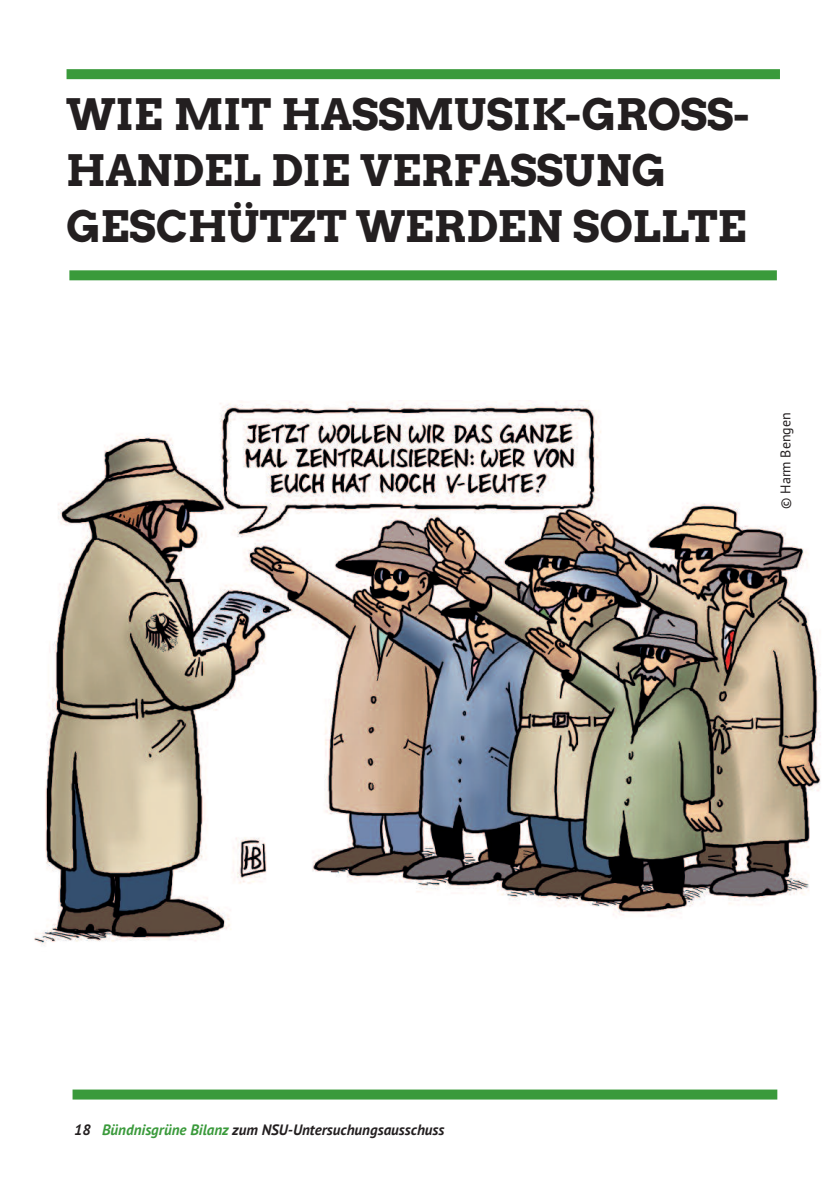
<style>
.page{position:relative;width:840px;height:1191px;background:#fff}
.page>*{position:absolute;margin:0;border:0;box-sizing:border-box;transform-origin:0 0}
.t1{font:42px/56px "Arvo Gr 00 F Cn";letter-spacing:-.005em;color:#231f20}
.t2{font:italic 700 15px "PT Sans";color:#231f20}
.t3{font:14px "PT Sans";color:#231f20}
.s1{color:#3a9a3b}
</style>
<div class="page">
<img style="left:34px;top:402px;width:787px;height:544px">
<div style="left:66px;top:69px;width:713px;height:10px;background:#3a9a3b"></div>
<div style="left:69px;top:270px;width:707px;height:10px;background:#3a9a3b"></div>
<div style="left:72px;top:1089px;width:704px;height:10px;background:#3a9a3b"></div>
<p class="t1" style="left:66px;top:87px;width:684px">WIE MIT HASSMUSIK-GROSS-<br>HANDEL DIE VERFASSUNG<br>GESCHÜTZT WERDEN SOLLTE</p>
<p class="t3" style="left:776px;top:509px;width:98px;rotate:-90deg">© Harm Bengen</p>
<p class="t2" style="left:74px;top:1119px;width:371px">18 <span class="s1">Bündnisgrüne Bilanz</span> zum NSU-Untersuchungsausschuss</p>
</div>
